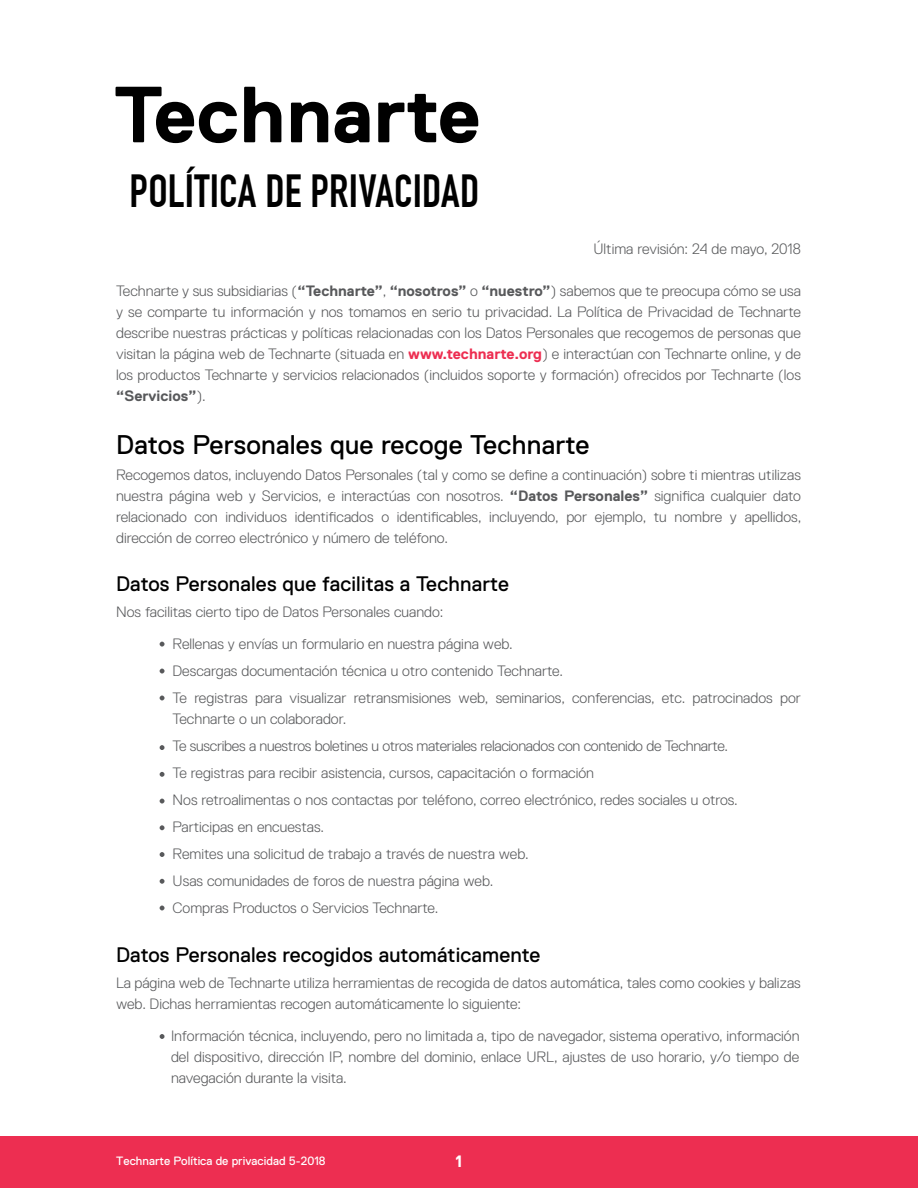
<style>
.page{position:relative;width:918px;height:1188px;background:#fff}
.page>*{position:absolute;margin:0;border:0;box-sizing:border-box;transform-origin:0 0}
.t1{font:700 45.45px "DIN Condensed";letter-spacing:.005em;color:#000}
.t2{font:27px "Replica";letter-spacing:.01em;color:#000}
.t3{font:21px "Replica";letter-spacing:.01em;color:#000}
.t4{font:700 16.5px "Replica";color:#fff}
.t5{font:300 15px/21px "Replica";color:#58595b}
.t6{font:12px "Replica";color:#fff}
.s1{font-weight:700}
.s2{font-weight:700;color:#ed2e51}
</style>
<div class="page">
<svg style="left:160px;top:642px;width:5px;height:5px"></svg>
<svg style="left:160px;top:669px;width:5px;height:4px"></svg>
<svg style="left:160px;top:696px;width:5px;height:4px"></svg>
<div style="left:0;top:1137px;width:918px;height:51px;background:#ed2e51"></div>
<svg style="left:160px;top:745px;width:5px;height:5px"></svg>
<svg style="left:160px;top:772px;width:5px;height:5px"></svg>
<svg style="left:160px;top:799px;width:5px;height:5px"></svg>
<svg style="left:160px;top:825px;width:5px;height:5px"></svg>
<svg style="left:160px;top:852px;width:5px;height:5px"></svg>
<svg style="left:160px;top:879px;width:5px;height:5px"></svg>
<svg style="left:160px;top:906px;width:5px;height:4px"></svg>
<svg style="left:116px;top:87px;width:121px;height:56px"></svg>
<svg style="left:244px;top:87px;width:37px;height:55px"></svg>
<svg style="left:291px;top:102px;width:37px;height:40px"></svg>
<svg style="left:335px;top:102px;width:35px;height:41px"></svg>
<svg style="left:378px;top:94px;width:100px;height:49px"></svg>
<svg style="left:160px;top:1034px;width:5px;height:5px"></svg>
<h1 class="t1" style="left:130px;top:165px;width:351px">POLÍTICA DE PRIVACIDAD</h1>
<p class="t5" style="left:593px;top:238px;width:209px">Última revisión: 24 de mayo, 2018</p>
<p class="t5" style="left:116px;top:280px;width:686px;text-align:justify">Technarte y sus subsidiarias (<span class="s1">“Technarte”</span>, <span class="s1">“nosotros”</span> o <span class="s1">“nuestro”</span>) sabemos que te preocupa cómo se usa y se comparte tu información y nos tomamos en serio tu privacidad. La Política de Privacidad de Technarte describe nuestras prácticas y políticas relacionadas con los Datos Personales que recogemos de personas que visitan la página web de Technarte (situada en <span class="s2">www.technarte.org</span>) e interactúan con Technarte online, y de los productos Technarte y servicios relacionados (incluidos soporte y formación) ofrecidos por Technarte (los <span class="s1">“Servicios”</span>).</p>
<h2 class="t2" style="left:116px;top:430px;width:475px">Datos Personales que recoge Technarte</h2>
<p class="t5" style="left:116px;top:464px;width:687px;text-align:justify">Recogemos datos, incluyendo Datos Personales (tal y como se define a continuación) sobre ti mientras utilizas nuestra página web y Servicios, e interactúas con nosotros. <span class="s1">“Datos Personales”</span> significa cualquier dato relacionado con individuos identificados o identificables, incluyendo, por ejemplo, tu nombre y apellidos, dirección de correo electrónico y número de teléfono.</p>
<h3 class="t3" style="left:116px;top:572px;width:394px">Datos Personales que facilitas a Technarte</h3>
<p class="t5" style="left:173px;top:595px;width:342px;line-height:32.4px;text-indent:-57px">Nos facilitas cierto tipo de Datos Personales cuando:<br>Rellenas y envías un formulario en nuestra página web.</p>
<p class="t5" style="left:173px;top:657px;width:630px;line-height:27px">Descargas documentación técnica u otro contenido Technarte.<br>Te registras para visualizar retransmisiones web, seminarios, conferencias, etc. patrocinados por</p>
<p class="t5" style="left:173px;top:705px;width:567px;line-height:27px">Technarte o un colaborador.<br>Te suscribes a nuestros boletines u otros materiales relacionados con contenido de Technarte.<br>Te registras para recibir asistencia, cursos, capacitación o formación<br>Nos retroalimentas o nos contactas por teléfono, correo electrónico, redes sociales u otros.<br>Participas en encuestas.<br>Remites una solicitud de trabajo a través de nuestra web.<br>Usas comunidades de foros de nuestra página web.<br>Compras Productos o Servicios Technarte.</p>
<h3 class="t3" style="left:116px;top:943px;width:426px">Datos Personales recogidos automáticamente</h3>
<p class="t5" style="left:116px;top:972px;width:686px">La página web de Technarte utiliza herramientas de recogida de datos automática, tales como cookies y balizas web. Dichas herramientas recogen automáticamente lo siguiente:</p>
<p class="t5" style="left:171px;top:1025px;width:630px;text-align:justify">Información técnica, incluyendo, pero no limitada a, tipo de navegador, sistema operativo, información del dispositivo, dirección IP, nombre del dominio, enlace URL, ajustes de uso horario, y/o tiempo de navegación durante la visita.</p>
<p class="t6" style="left:116px;top:1154px;width:211px">Technarte Política de privacidad 5-2018</p>
<p class="t4" style="left:456px;top:1152px;width:8px">1</p>
</div>
